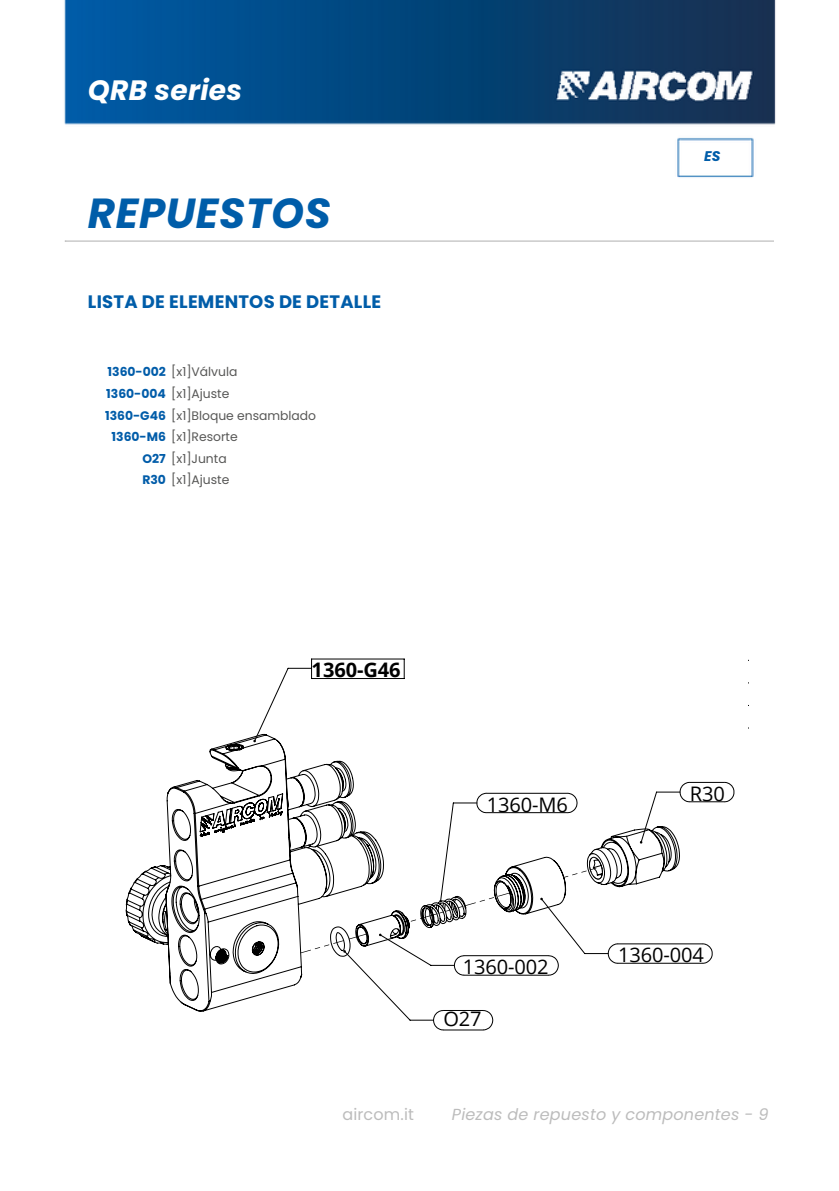
<style>
.page{position:relative;width:839px;height:1191px;background:#fff}
.page>*{position:absolute;margin:0;border:0;box-sizing:border-box;transform-origin:0 0}
.t1{font:italic 700 42px "Poppins";letter-spacing:.01em;color:#005da9}
.t2{font:italic 700 28px "Poppins";letter-spacing:.01em;color:#fff}
.t3{font:20px "Open Sans";letter-spacing:-.005em;color:#000}
.t4{font:700 20px "Open Sans";letter-spacing:-.005em;color:#000}
.t5{font:700 18px "Poppins";letter-spacing:.01em;color:#005da9}
.t6{font:italic 16px "Poppins";letter-spacing:.01em;color:#bcbcbc}
.t7{font:16px "Poppins";letter-spacing:.01em;color:#bcbcbc}
.t8{font:italic 700 14px "Poppins";color:#005da9}
.t9{font:12.4px "Poppins";color:#575756}
.s1{font-weight:700;color:#005ca9}
</style>
<div class="page">
<img style="left:64px;top:0;width:712px;height:178px">
<hr style="left:303px;top:1163px;width:169px;height:1px;background:#000">
<hr style="left:95px;top:647px;width:1px;height:397px;background:#000">
<hr style="left:95px;top:647px;width:653px;height:1px;background:#000">
<hr style="left:838px;top:647px;width:1px;height:397px;background:#000">
<hr style="left:95px;top:1190px;width:653px;height:1px;background:#000">
<hr style="left:303px;top:1118px;width:445px;height:1px;background:#000">
<hr style="left:472px;top:1163px;width:276px;height:1px;background:#000">
<hr style="left:303px;top:1080px;width:445px;height:1px;background:#000">
<svg style="left:257px;top:658px;width:148px;height:75px"></svg>
<svg style="left:125px;top:733px;width:555px;height:279px"></svg>
<svg style="left:343px;top:841px;width:299px;height:112px"></svg>
<svg style="left:349px;top:934px;width:18px;height:5px"></svg>
<svg style="left:333px;top:940px;width:11px;height:4px"></svg>
<svg style="left:300px;top:944px;width:29px;height:9px"></svg>
<div style="left:486px;top:618px;width:261px;height:140px;background:#fff"></div>
<h2 class="t2" style="left:88px;top:70px;width:156px">QRB series</h2>
<h1 class="t1" style="left:88px;top:184px;width:244px">REPUESTOS</h1>
<h3 class="t5" style="left:88px;top:289px;width:295px">LISTA DE ELEMENTOS DE DETALLE</h3>
<p class="t9" style="left:108px;top:363px;width:131px"><span class="s1">1360-002</span> [x1]Válvula</p>
<p class="t9" style="left:106px;top:385px;width:124px"><span class="s1">1360-004</span> [x1]Ajuste</p>
<p class="t9" style="left:105px;top:407px;width:212px"><span class="s1">1360-G46</span> [x1]Bloque ensamblado</p>
<p class="t9" style="left:112px;top:428px;width:128px"><span class="s1">1360-M6</span> [x1]Resorte</p>
<p class="t9" style="left:142px;top:450px;width:86px"><span class="s1">O27</span> [x1]Junta</p>
<p class="t9" style="left:142px;top:471px;width:88px"><span class="s1">R30</span> [x1]Ajuste</p>
<p class="t8" style="left:704px;top:146px;width:18px">ES</p>
<h3 class="t4" style="left:311px;top:656px;width:90px">1360-G46</h3>
<h3 class="t3" style="left:486px;top:790px;width:83px">1360-M6</h3>
<h3 class="t3" style="left:689px;top:779px;width:37px">R30</h3>
<h3 class="t3" style="left:462px;top:952px;width:87px">1360-002</h3>
<h3 class="t3" style="left:443px;top:1005px;width:40px">O27</h3>
<h3 class="t3" style="left:618px;top:941px;width:87px">1360-004</h3>
<p class="t7" style="left:342px;top:1103px;width:73px">aircom.it</p>
<p class="t6" style="left:452px;top:1103px;width:318px">Piezas de repuesto y componentes - 9</p>
</div>
